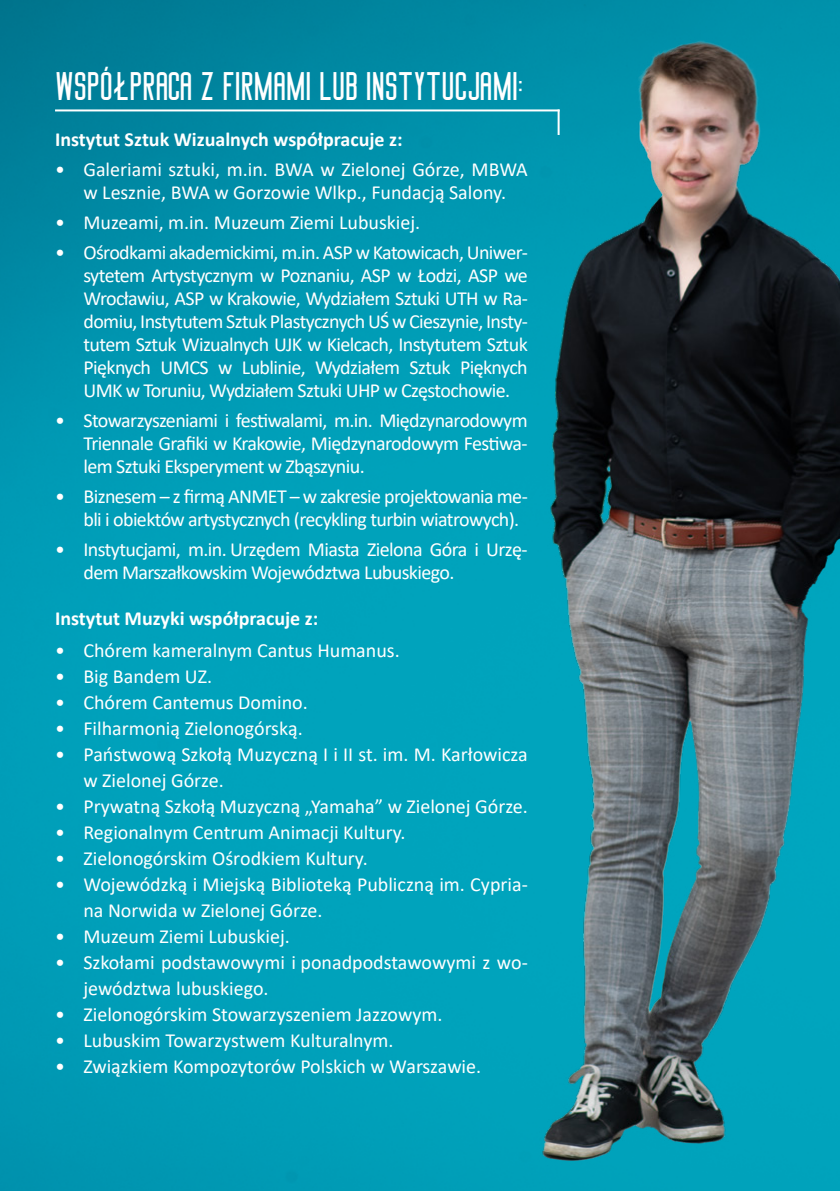
<style>
.page{position:relative;width:840px;height:1191px;background:#fff}
.page>*{position:absolute;margin:0;border:0;box-sizing:border-box;transform-origin:0 0}
.t1{font:38px "Big Stem";color:#fff}
.t2{font:20px/23px "Calibri";color:#fff}
.t3{font:20px/23px "Calibri";letter-spacing:-.03em;color:#fff}
.t4{font:700 20px "Calibri";color:#fff}
</style>
<div class="page">
<img style="left:0;top:0;width:839px;height:1191px">
<img style="left:474px;top:0;width:365px;height:1181px">
<hr style="left:55px;top:109px;width:504px;height:2px;background:#fff">
<hr style="left:557px;top:109px;width:2px;height:26px;background:#fff">
<h1 class="t1" style="left:55px;top:66px;width:469px">WSPÓŁPRACA Z FIRMAMI LUB INSTYTUCJAMI:</h1>
<p class="t4" style="left:55px;top:125px;width:349px">Instytut Sztuk Wizualnych współpracuje z:</p>
<p class="t2" style="left:55px;top:157px;width:474px;text-align:center">• Galeriami sztuki, m.in. BWA w Zielonej Górze, MBWA w Lesznie, BWA w Gorzowie Wlkp., Fundacją Salony.</p>
<p class="t2" style="left:55px;top:210px;width:366px">• Muzeami, m.in. Muzeum Ziemi Lubuskiej.</p>
<p class="t2" style="left:83px;top:240px;width:445px;text-align:justify;text-indent:-28px">• Ośrodkami akademickimi, m.in. ASP w Katowicach, Uniwer&shy;sytetem Artystycznym w Poznaniu, ASP w Łodzi, ASP we Wrocławiu, ASP w Krakowie, Wydziałem Sztuki UTH w Ra&shy;domiu, Instytutem Sztuk Plastycznych UŚ w Cieszynie, Insty&shy;tutem Sztuk Wizualnych UJK w Kielcach, Instytutem Sztuk Pięknych UMCS w Lublinie, Wydziałem Sztuk Pięknych UMK w Toruniu, Wydziałem Sztuki UHP w Częstochowie.</p>
<p class="t2" style="left:83px;top:408px;width:445px;text-align:justify;text-indent:-28px">• Stowarzyszeniami i festiwalami, m.in. Międzynarodowym Triennale Grafiki w Krakowie, Międzynarodowym Festiwa&shy;lem Sztuki Eksperyment w Zbąszyniu.</p>
<p class="t3" style="left:83px;top:484px;width:445px;text-indent:-28px">• Biznesem – z firmą ANMET – w zakresie projektowania me&shy;bli i obiektów artystycznych (recykling turbin wiatrowych).</p>
<p class="t3" style="left:83px;top:537px;width:445px;text-indent:-28px">• Instytucjami, m.in. Urzędem Miasta Zielona Góra i Urzę&shy;dem Marszałkowskim Województwa Lubuskiego.</p>
<p class="t4" style="left:55px;top:604px;width:264px">Instytut Muzyki współpracuje z:</p>
<p class="t2" style="left:55px;top:638px;width:346px">• Chórem kameralnym Cantus Humanus.</p>
<p class="t2" style="left:55px;top:664px;width:158px">• Big Bandem UZ.</p>
<p class="t2" style="left:55px;top:690px;width:254px">• Chórem Cantemus Domino.</p>
<p class="t2" style="left:55px;top:716px;width:249px">• Filharmonią Zielonogórską.</p>
<p class="t2" style="left:83px;top:741px;width:445px;line-height:26px;text-indent:-28px">• Państwową Szkołą Muzyczną I i II st. im. M. Karłowicza w Zielonej Górze.</p>
<p class="t2" style="left:55px;top:794px;width:474px">• Prywatną Szkołą Muzyczną „Yamaha” w Zielonej Górze.</p>
<p class="t2" style="left:55px;top:820px;width:352px">• Regionalnym Centrum Animacji Kultury.</p>
<p class="t2" style="left:55px;top:846px;width:314px">• Zielonogórskim Ośrodkiem Kultury.</p>
<p class="t2" style="left:83px;top:871px;width:445px;line-height:26px;text-indent:-28px">• Wojewódzką i Miejską Biblioteką Publiczną im. Cypria&shy;na Norwida w Zielonej Górze.</p>
<p class="t2" style="left:55px;top:924px;width:236px">• Muzeum Ziemi Lubuskiej.</p>
<p class="t2" style="left:83px;top:949px;width:445px;line-height:26px;text-indent:-28px">• Szkołami podstawowymi i ponadpodstawowymi z wo&shy;jewództwa lubuskiego.</p>
<p class="t2" style="left:55px;top:1002px;width:389px">• Zielonogórskim Stowarzyszeniem Jazzowym.</p>
<p class="t2" style="left:55px;top:1028px;width:340px">• Lubuskim Towarzystwem Kulturalnym.</p>
<p class="t2" style="left:55px;top:1054px;width:427px">• Związkiem Kompozytorów Polskich w Warszawie.</p>
</div>
